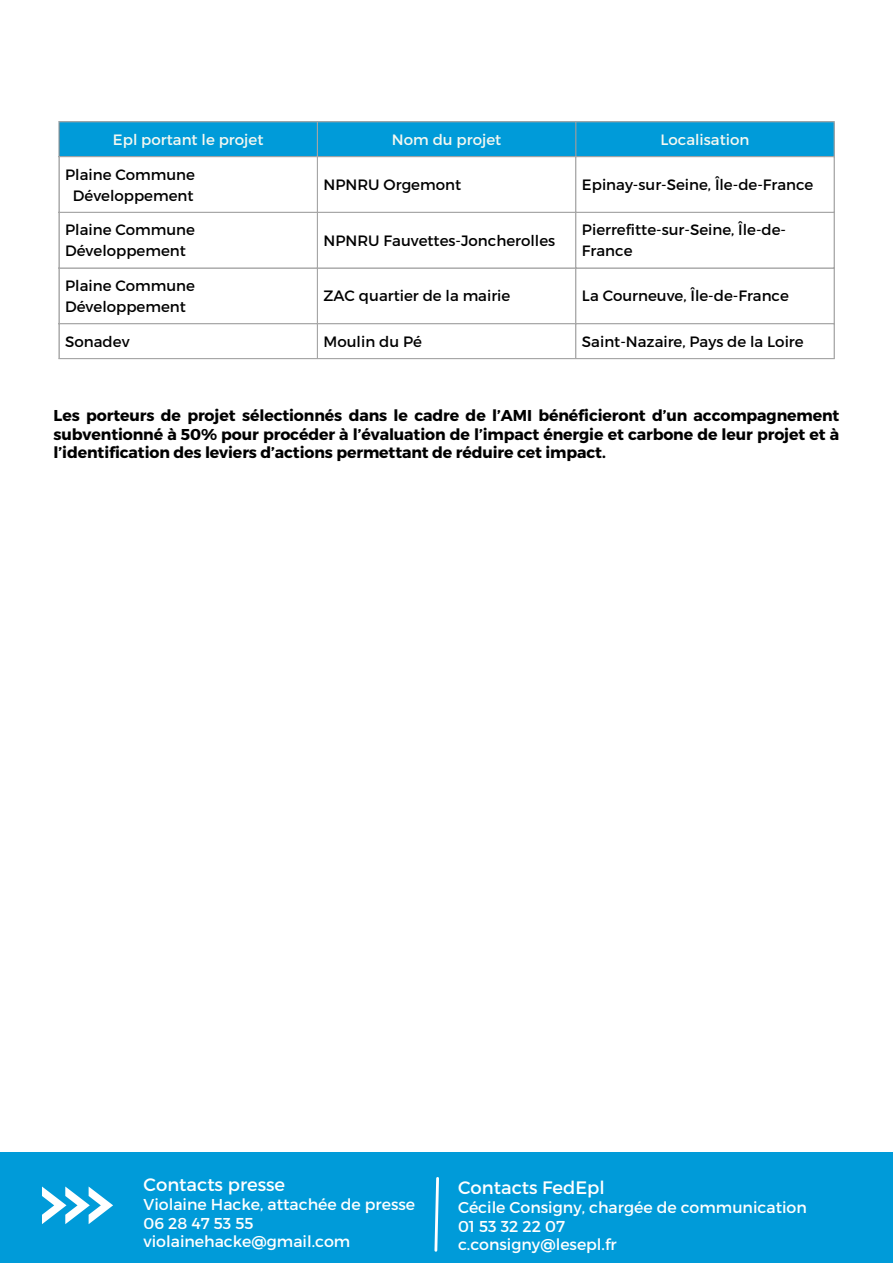
<style>
.page{position:relative;width:893px;height:1263px;background:#fff}
.page>*{position:absolute;margin:0;border:0;box-sizing:border-box;transform-origin:0 0}
.t1{font:18px "Montserrat";color:#fff}
.t2{font:700 15.75px/18.6px "Montserrat";letter-spacing:-.005em;color:#000;text-align:justify}
.t3{font:15.75px "Montserrat";color:#fff}
.t4{font:15px/20.9px "Montserrat";color:#000}
.t5{font:15px "Montserrat";color:#f5f8f1}
</style>
<div class="page">
<div style="left:60px;top:122px;width:773px;height:34px;background:#009bd9"></div>
<hr style="left:58px;top:122px;width:2px;height:236px;background:#a6a6a6">
<hr style="left:317px;top:122px;width:1px;height:236px;background:#a6a6a6">
<hr style="left:575px;top:122px;width:1px;height:236px;background:#a6a6a6">
<hr style="left:833px;top:122px;width:1px;height:236px;background:#a6a6a6">
<hr style="left:58px;top:121px;width:776px;height:1px;background:#a6a6a6">
<hr style="left:58px;top:156px;width:776px;height:1px;background:#a6a6a6">
<hr style="left:58px;top:212px;width:776px;height:1px;background:#a6a6a6">
<hr style="left:58px;top:267px;width:776px;height:2px;background:#a6a6a6">
<hr style="left:58px;top:323px;width:776px;height:1px;background:#a6a6a6">
<hr style="left:58px;top:358px;width:776px;height:1px;background:#a6a6a6">
<div style="left:0;top:1153px;width:893px;height:110px;background:#009bd9"></div>
<svg style="left:42px;top:1186px;width:71px;height:38px"></svg>
<svg style="left:434px;top:1177px;width:5px;height:75px"></svg>
<p class="t5" style="left:113px;top:130px;width:152px">Epl portant le projet</p>
<p class="t5" style="left:392px;top:130px;width:111px">Nom du projet</p>
<p class="t5" style="left:660px;top:130px;width:90px">Localisation</p>
<p class="t4" style="left:65px;top:163px;width:131px">Plaine Commune</p>
<p class="t4" style="left:73px;top:184px;width:122px">Développement</p>
<p class="t4" style="left:323px;top:173px;width:139px">NPNRU Orgemont</p>
<p class="t4" style="left:582px;top:173px;width:233px">Epinay-sur-Seine, Île-de-France</p>
<p class="t4" style="left:65px;top:219px;width:131px">Plaine Commune<br>Développement</p>
<p class="t4" style="left:323px;top:229px;width:233px">NPNRU Fauvettes-Joncherolles</p>
<p class="t4" style="left:582px;top:219px;width:206px">Pierrefitte-sur-Seine, Île-de-<br>France</p>
<p class="t4" style="left:65px;top:275px;width:131px">Plaine Commune<br>Développement</p>
<p class="t4" style="left:323px;top:285px;width:188px">ZAC quartier de la mairie</p>
<p class="t4" style="left:582px;top:285px;width:208px">La Courneuve, Île-de-France</p>
<p class="t4" style="left:65px;top:330px;width:66px">Sonadev</p>
<p class="t4" style="left:323px;top:330px;width:100px">Moulin du Pé</p>
<p class="t4" style="left:582px;top:330px;width:223px">Saint-Nazaire, Pays de la Loire</p>
<p class="t2" style="left:54px;top:405px;width:787px">Les porteurs de projet sélectionnés dans le cadre de l’AMI bénéficieront d’un accompagnement subventionné à 50% pour procéder à l’évaluation de l’impact énergie et carbone de leur projet et à l’identification des leviers d’actions permettant de réduire cet impact.</p>
<p class="t1" style="left:144px;top:1173px;width:143px">Contacts presse</p>
<p class="t3" style="left:144px;top:1194px;width:273px">Violaine Hacke, attachée de presse</p>
<p class="t3" style="left:144px;top:1212px;width:112px">06 28 47 53 55</p>
<p class="t3" style="left:144px;top:1231px;width:208px">violainehacke@gmail.com</p>
<p class="t1" style="left:458px;top:1176px;width:148px">Contacts FedEpl</p>
<p class="t3" style="left:458px;top:1197px;width:350px">Cécile Consigny, chargée de communication</p>
<p class="t3" style="left:458px;top:1216px;width:108px">01 53 32 22 07</p>
<p class="t3" style="left:458px;top:1234px;width:160px">c.consigny@lesepl.fr</p>
</div>
